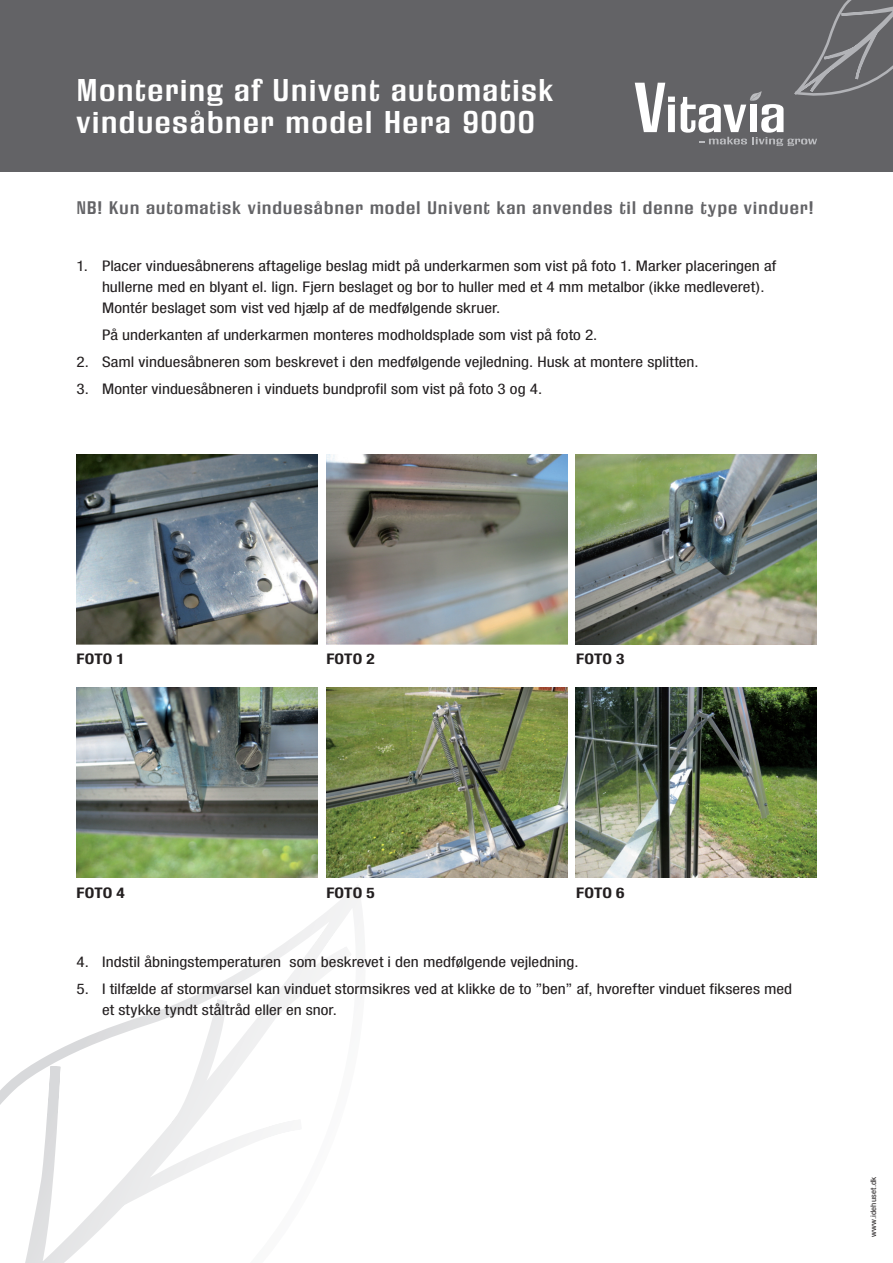
<style>
.page{position:relative;width:893px;height:1263px;background:#fff}
.page>*{position:absolute;margin:0;border:0;box-sizing:border-box;transform-origin:0 0}
.t1{font:28.5px/31.5px "Cg Fiedler Gothic Bd";letter-spacing:.04em;color:#fff}
.t2{font:16.5px "Cg Fiedler Gothic Bd";letter-spacing:.05em;color:#636366}
.t3{font:condensed 14.7px/21px "Helvetica Neue";color:#231f20;scale:1.18 1}
.t4{font:700 condensed 14.7px "Helvetica Neue";letter-spacing:.01em;color:#231f20;scale:1.18 1}
.t5{font:condensed 7.65px "Helvetica Neue";letter-spacing:.015em;color:#231f20;scale:1.18 1}
</style>
<div class="page">
<svg style="left:0;top:885px;width:363px;height:378px"></svg>
<div style="left:0;top:0;width:893px;height:171px;background:#636366"></div>
<svg style="left:635px;top:83px;width:40px;height:49px"></svg>
<svg style="left:681px;top:0;width:212px;height:146px"></svg>
<img style="left:576px;top:454px;width:240px;height:190px">
<img style="left:576px;top:688px;width:240px;height:190px">
<img style="left:77px;top:454px;width:240px;height:190px">
<img style="left:77px;top:688px;width:240px;height:190px">
<img style="left:326px;top:454px;width:241px;height:190px">
<img style="left:326px;top:688px;width:241px;height:189px">
<h1 class="t1" style="left:77px;top:74px;width:479px">Montering af Univent automatisk vinduesåbner model Hera 9000</h1>
<p class="t2" style="left:77px;top:197px;width:739px">NB! Kun automatisk vinduesåbner model Univent kan anvendes til denne type vinduer!</p>
<p class="t3" style="left:102px;top:255px;width:573px;text-indent:-25px">1. Placer vinduesåbnerens aftagelige beslag midt på underkarmen som vist på foto 1. Marker placeringen af hullerne med en blyant el. lign. Fjern beslaget og bor to huller med et 4 mm metalbor (ikke medleveret).<br>Montér beslaget som vist ved hjælp af de medfølgende skruer.</p>
<p class="t3" style="left:102px;top:324px;width:421px">På underkanten af underkarmen monteres modholdsplade som vist på foto 2.</p>
<p class="t3" style="left:77px;top:351px;width:529px">2. Saml vinduesåbneren som beskrevet i den medfølgende vejledning. Husk at montere splitten.</p>
<p class="t3" style="left:77px;top:378px;width:396px">3. Monter vinduesåbneren i vinduets bundprofil som vist på foto 3 og 4.</p>
<p class="t4" style="left:77px;top:650px;width:42px">FOTO 1</p>
<p class="t4" style="left:326px;top:650px;width:42px">FOTO 2</p>
<p class="t4" style="left:576px;top:650px;width:42px">FOTO 3</p>
<p class="t4" style="left:77px;top:884px;width:42px">FOTO 4</p>
<p class="t4" style="left:326px;top:884px;width:42px">FOTO 5</p>
<p class="t4" style="left:576px;top:884px;width:42px">FOTO 6</p>
<p class="t3" style="left:77px;top:951px;width:427px">4. Indstil åbningstemperaturen som beskrevet i den medfølgende vejledning.</p>
<p class="t3" style="left:102px;top:978px;width:586px;text-indent:-25px">5. I tilfælde af stormvarsel kan vinduet stormsikres ved at klikke de to ”ben” af, hvorefter vinduet fikseres med et stykke tyndt ståltråd eller en snor.</p>
<p class="t5" style="left:869px;top:1237px;width:53px;rotate:-90deg">www.idehuset.dk</p>
</div>
